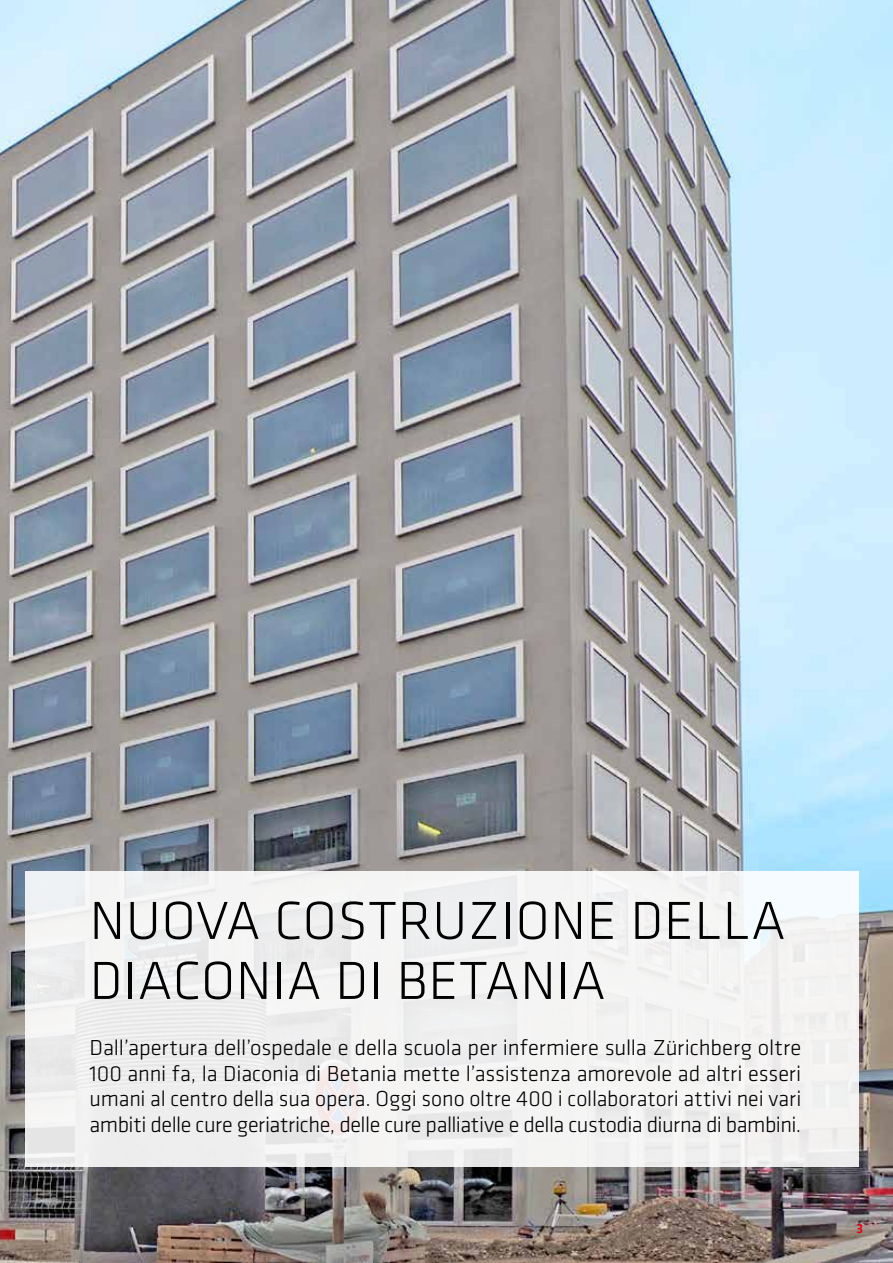
<style>
.page{position:relative;width:893px;height:1263px;background:#fff}
.page>*{position:absolute;margin:0;border:0;box-sizing:border-box;transform-origin:0 0}
.t1{font:300 55.5px/60px "Klavika";letter-spacing:.015em;color:#000}
.t2{font:300 22.5px/25.5px "Klavika";letter-spacing:-.025em;color:#000;text-align:justify}
.t3{font:500 13.5px "Klavika";color:#e3000f}
</style>
<div class="page">
<img style="left:0;top:0;width:893px;height:1263px">
<div style="left:26px;top:871px;width:833px;height:296px;background:#f3f3f2"></div>
<h1 class="t1" style="left:90px;top:890px;width:698px">NUOVA COSTRUZIONE DELLA<br>DIACONIA DI BETANIA</h1>
<p class="t2" style="left:90px;top:1035px;width:713px">Dall’apertura dell’ospedale e della scuola per infermiere sulla Zürichberg oltre 100 anni fa, la Diaconia di Betania mette l’assistenza amorevole ad altri esseri umani al centro della sua opera. Oggi sono oltre 400 i collaboratori attivi nei vari ambiti delle cure geriatriche, delle cure palliative e della custodia diurna di bambini.</p>
<p class="t3" style="left:857px;top:1219px;width:8px">3</p>
</div>
